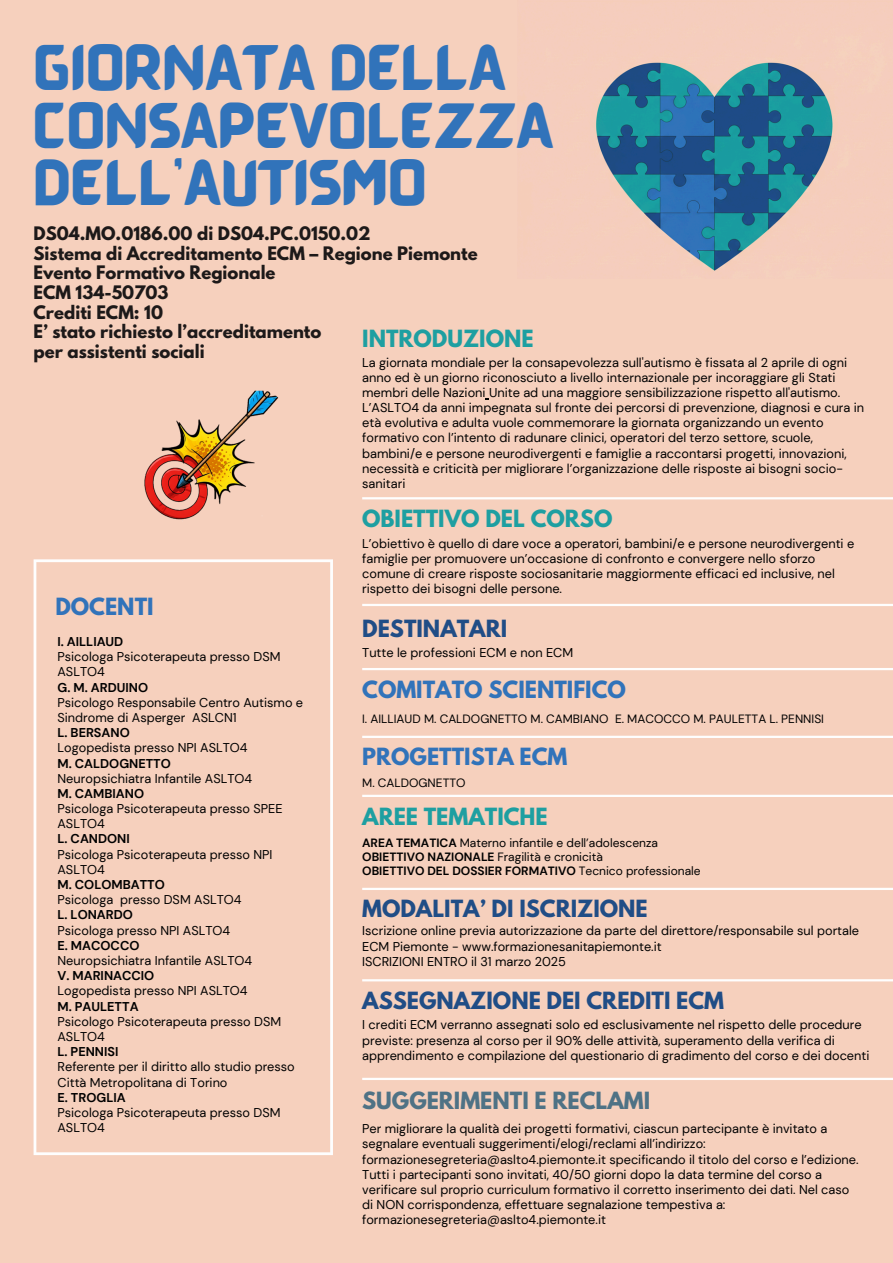
<style>
.page{position:relative;width:893px;height:1263px;background:#f6d0bd}
.page>*{position:absolute;margin:0;border:0;box-sizing:border-box;transform-origin:0 0}
.t1{font:48px/57.4px "BARABARA Regular";color:#3173ba}
.t2{font:700 21px "League Spartan";color:#204d86}
.t3{font:700 21px "League Spartan";color:#1e9fa1}
.t4{font:700 21px "League Spartan";color:#3173ba}
.t5{font:700 21px "League Spartan";color:#4f7285}
.t6{font:700 16.5px/19.6px "League Spartan";color:#1d1919}
.t7{font:12.83px/15.1px "DM Sans";color:#000}
.t8{font:12.75px/15.1px "DM Sans";color:#000}
.t9{font:700 12.75px "DM Sans";color:#000}
.t10{font:12px "DM Sans";color:#000}
.t11{font:700 12px "DM Sans";color:#000}
.s1{font-weight:700}
.s2{font-weight:400}
</style>
<div class="page">
<hr style="left:362px;top:497px;width:531px;height:2px;background:#fefefe">
<hr style="left:362px;top:668px;width:531px;height:2px;background:#fefefe">
<hr style="left:362px;top:795px;width:531px;height:2px;background:#fefefe">
<hr style="left:362px;top:888px;width:531px;height:2px;background:#fefefe">
<hr style="left:362px;top:1078px;width:531px;height:2px;background:#fefefe">
<img style="left:596px;top:62px;width:237px;height:209px">
<hr style="left:362px;top:604px;width:531px;height:2px;background:#fefefe">
<hr style="left:362px;top:736px;width:531px;height:2px;background:#fefefe">
<img style="left:144px;top:390px;width:135px;height:130px">
<hr style="left:362px;top:979px;width:531px;height:2px;background:#fefefe">
<svg style="left:34px;top:559px;width:299px;height:596px"></svg>
<p class="t1" style="left:33px;top:37px;width:522px">GIORNATA DELLA<br>CONSAPEVOLEZZA<br>DELL’AUTISMO</p>
<p class="t6" style="left:33px;top:226px;width:446px">DS04.MO.0186.00 di DS04.PC.0150.02<br>Sistema di Accreditamento ECM – Regione Piemonte<br>Evento Formativo Regionale<br>ECM 134-50703<br>Crediti ECM: 10<br>E’ stato richiesto l’accreditamento<br>per assistenti sociali</p>
<h2 class="t3" style="left:362px;top:328px;width:173px">INTRODUZIONE</h2>
<p class="t7" style="left:362px;top:355px;width:486px">La giornata mondiale per la consapevolezza sull'autismo è fissata al 2 aprile di ogni anno ed è un giorno riconosciuto a livello internazionale per incoraggiare gli Stati membri delle Nazioni Unite ad una maggiore sensibilizzazione rispetto all'autismo.</p>
<p class="t7" style="left:362px;top:400px;width:503px">L’ASLTO4 da anni impegnata sul fronte dei percorsi di prevenzione, diagnosi e cura in età evolutiva e adulta vuole commemorare la giornata organizzando un evento formativo con l’intento di radunare clinici, operatori del terzo settore, scuole, bambini/e e persone neurodivergenti e famiglie a raccontarsi progetti, innovazioni, necessità e criticità per migliorare l’organizzazione delle risposte ai bisogni socio&shy;sanitari</p>
<p class="t3" style="left:362px;top:508px;width:252px">OBIETTIVO DEL CORSO</p>
<p class="t4" style="left:55px;top:596px;width:100px">DOCENTI</p>
<p class="t9" style="left:58px;top:633px;width:67px">I. AILLIAUD</p>
<p class="t8" style="left:58px;top:649px;width:224px">Psicologa Psicoterapeuta presso DSM<br>ASLTO4</p>
<p class="t9" style="left:58px;top:679px;width:92px">G. M. ARDUINO</p>
<p class="t8" style="left:58px;top:695px;width:247px">Psicologo Responsabile Centro Autismo e<br>Sindrome di Asperger ASLCN1</p>
<p class="t9" style="left:58px;top:724px;width:74px">L. BERSANO</p>
<p class="t8" style="left:58px;top:740px;width:192px">Logopedista presso NPI ASLTO4</p>
<p class="t9" style="left:58px;top:755px;width:115px">M. CALDOGNETTO</p>
<p class="t8" style="left:58px;top:771px;width:196px">Neuropsichiatra Infantile ASLTO4</p>
<p class="t9" style="left:58px;top:785px;width:88px">M. CAMBIANO</p>
<p class="t8" style="left:58px;top:801px;width:227px">Psicologa Psicoterapeuta presso SPEE<br>ASLTO4</p>
<p class="t9" style="left:58px;top:831px;width:74px">L. CANDONI</p>
<p class="t8" style="left:58px;top:847px;width:217px">Psicologa Psicoterapeuta presso NPI<br>ASLTO4</p>
<p class="t9" style="left:58px;top:876px;width:109px">M. COLOMBATTO</p>
<p class="t8" style="left:58px;top:892px;width:185px">Psicologa presso DSM ASLTO4</p>
<p class="t9" style="left:58px;top:907px;width:77px">L. LONARDO</p>
<p class="t8" style="left:58px;top:923px;width:174px">Psicologa presso NPI ASLTO4</p>
<p class="t9" style="left:58px;top:937px;width:83px">E. MACOCCO</p>
<p class="t8" style="left:58px;top:953px;width:196px">Neuropsichiatra Infantile ASLTO4</p>
<h2 class="t9" style="left:58px;top:967px;width:98px">V. MARINACCIO</h2>
<h4 class="t8" style="left:58px;top:983px;width:192px">Logopedista presso NPI ASLTO4</h4>
<p class="t9" style="left:58px;top:998px;width:83px">M. PAULETTA</p>
<h2 class="t8" style="left:58px;top:1014px;width:225px">Psicologo Psicoterapeuta presso DSM<br>ASLTO4</h2>
<h4 class="t9" style="left:58px;top:1043px;width:62px">L. PENNISI</h4>
<p class="t8" style="left:58px;top:1059px;width:239px">Referente per il diritto allo studio presso<br>Città Metropolitana di Torino</p>
<h2 class="t9" style="left:58px;top:1089px;width:70px">E. TROGLIA</h2>
<p class="t8" style="left:58px;top:1105px;width:224px">Psicologa Psicoterapeuta presso DSM<br>ASLTO4</p>
<p class="t8" style="left:362px;top:536px;width:493px">L’obiettivo è quello di dare voce a operatori, bambini/e e persone neurodivergenti e famiglie per promuovere un’occasione di confronto e convergere nello sforzo comune di creare risposte sociosanitarie maggiormente efficaci ed inclusive, nel rispetto dei bisogni delle persone.</p>
<p class="t2" style="left:362px;top:618px;width:147px">DESTINATARI</p>
<h2 class="t8" style="left:362px;top:645px;width:212px">Tutte le professioni ECM e non ECM</h2>
<p class="t4" style="left:362px;top:679px;width:265px">COMITATO SCIENTIFICO</p>
<p class="t10" style="left:362px;top:711px;width:463px">I. AILLIAUD M. CALDOGNETTO M. CAMBIANO E. MACOCCO M. PAULETTA L. PENNISI</p>
<p class="t4" style="left:362px;top:746px;width:207px">PROGETTISTA ECM</p>
<p class="t10" style="left:362px;top:775px;width:105px">M. CALDOGNETTO</p>
<p class="t3" style="left:362px;top:806px;width:187px">AREE TEMATICHE</p>
<p class="t10" style="left:362px;top:835px;width:297px"><span class="s1">AREA TEMATICA</span> Materno infantile e dell’adolescenza</p>
<h2 class="t10" style="left:362px;top:849px;width:242px"><span class="s1">OBIETTIVO NAZIONALE</span> Fragilità e cronicità</h2>
<p class="t11" style="left:362px;top:863px;width:340px">OBIETTIVO DEL DOSSIER FORMATIVO <span class="s2">Tecnico professionale</span></p>
<h2 class="t2" style="left:362px;top:898px;width:287px">MODALITA’ DI ISCRIZIONE</h2>
<h1 class="t8" style="left:362px;top:923px;width:498px">Iscrizione online previa autorizzazione da parte del direttore/responsabile sul portale<br>ECM Piemonte - www.formazionesanitapiemonte.it</h1>
<h3 class="t8" style="left:362px;top:954px;width:205px">ISCRIZIONI ENTRO il 31 marzo 2025</h3>
<p class="t2" style="left:362px;top:990px;width:363px">ASSEGNAZIONE DEI CREDITI ECM</p>
<p class="t8" style="left:362px;top:1017px;width:509px">I crediti ECM verranno assegnati solo ed esclusivamente nel rispetto delle procedure previste: presenza al corso per il 90% delle attività, superamento della verifica di apprendimento e compilazione del questionario di gradimento del corso e dei docenti</p>
<p class="t5" style="left:362px;top:1090px;width:289px">SUGGERIMENTI E RECLAMI</p>
<p class="t8" style="left:362px;top:1121px;width:498px">Per migliorare la qualità dei progetti formativi, ciascun partecipante è invitato a segnalare eventuali suggerimenti/elogi/reclami all’indirizzo: formazionesegreteria@aslto4.piemonte.it specificando il titolo del corso e l’edizione.</p>
<p class="t8" style="left:362px;top:1167px;width:488px">Tutti i partecipanti sono invitati, 40/50 giorni dopo la data termine del corso a verificare sul proprio curriculum formativo il corretto inserimento dei dati. Nel caso di NON corrispondenza, effettuare segnalazione tempestiva a: formazionesegreteria@aslto4.piemonte.it</p>
</div>
